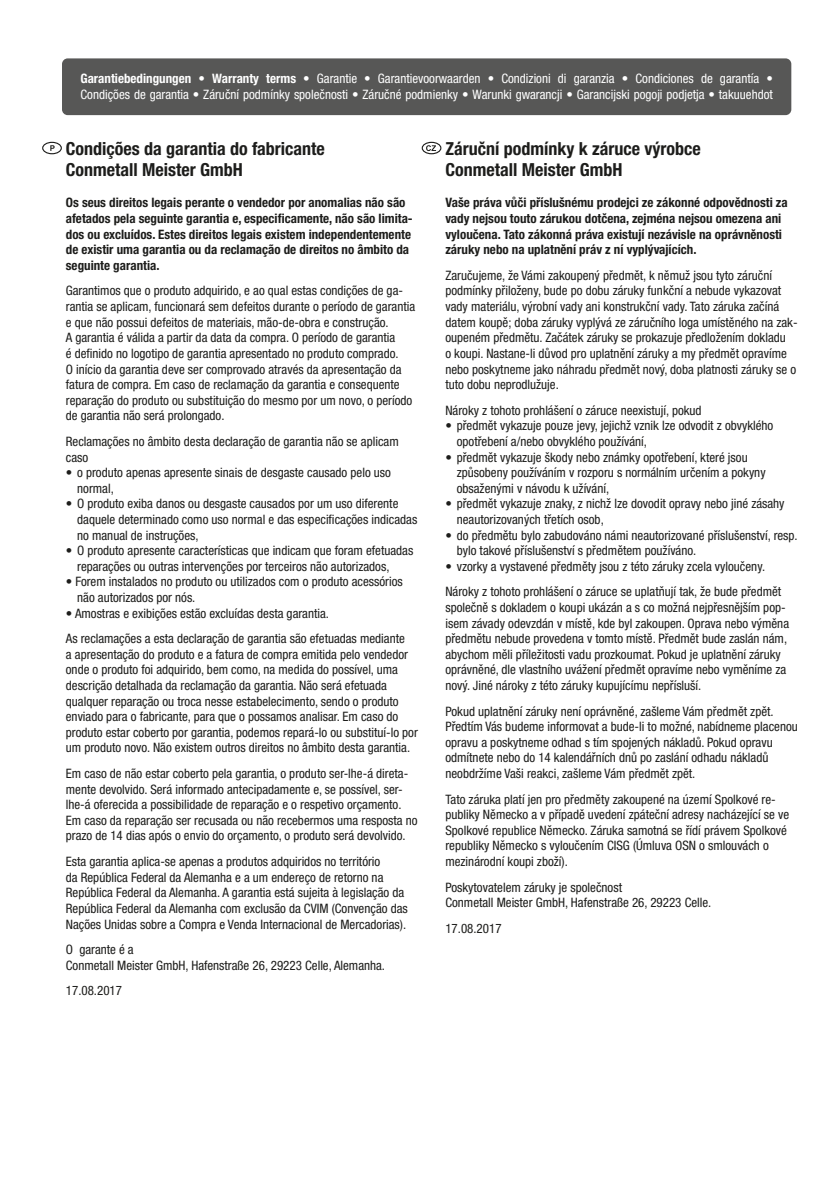
<style>
.page{position:relative;width:840px;height:1191px;background:#fff}
.page>*{position:absolute;margin:0;border:0;box-sizing:border-box;transform-origin:0 0}
.t1{font:700 condensed 18px/21.6px "Helvetica Neue LT Pro";color:#1d1d1b}
.t2{font:condensed 13px/15.6px "Helvetica Neue LT Pro";color:#1d1d1b}
.t3{font:700 condensed 13px/15.6px "Helvetica Neue LT Pro";color:#1d1d1b}
.t4{font:condensed 13px/15.6px "Helvetica Neue LT Pro";color:#fff}
.s1{font-weight:700}
</style>
<div class="page">
<div style="left:62px;top:58px;width:728px;height:57px;background:#575756;border-radius:6px"></div>
<div style="left:42px;top:142px;width:20px;height:12px;border:1px solid #1d1d1b;border-radius:50%"></div>
<svg style="left:50px;top:145px;width:5px;height:6px"></svg>
<div style="left:421px;top:142px;width:20px;height:12px;border:1px solid #1d1d1b;border-radius:50%"></div>
<svg style="left:426px;top:145px;width:10px;height:6px"></svg>
<p class="t4" style="left:80px;top:71px;width:693px"><span class="s1">Garantiebedingungen • Warranty terms •</span> Garantie <span class="s1">•</span> Garantievoorwaarden <span class="s1">•</span> Condizioni di garanzia <span class="s1">•</span> Condiciones de garantía <span class="s1">•<br></span>Condições de garantia <span class="s1">•</span> Záruční podmínky společnosti <span class="s1">•</span> Záručné podmienky <span class="s1">•</span> Warunki gwarancji <span class="s1">•</span> Garancijski pogoji podjetja <span class="s1">•</span> takuuehdot</p>
<h1 class="t1" style="left:66px;top:137px;width:260px">Condições da garantia do fabricante<br>Conmetall Meister GmbH</h1>
<p class="t3" style="left:66px;top:195px;width:348px">Os seus direitos legais perante o vendedor por anomalias não são afetados pela seguinte garantia e, especificamente, não são limita&shy;dos ou excluídos. Estes direitos legais existem independentemente de existir uma garantia ou da reclamação de direitos no âmbito da seguinte garantia.</p>
<p class="t2" style="left:66px;top:283px;width:350px">Garantimos que o produto adquirido, e ao qual estas condições de ga&shy;rantia se aplicam, funcionará sem defeitos durante o período de garantia e que não possui defeitos de materiais, mão-de-obra e construção.<br>A garantia é válida a partir da data da compra. O período de garantia<br>é definido no logotipo de garantia apresentado no produto comprado.<br>O início da garantia deve ser comprovado através da apresentação da fatura de compra. Em caso de reclamação da garantia e consequente reparação do produto ou substituição do mesmo por um novo, o período de garantia não será prolongado.</p>
<p class="t2" style="left:66px;top:433px;width:334px">Reclamações no âmbito desta declaração de garantia não se aplicam caso</p>
<p class="t2" style="left:77px;top:464px;width:315px;text-indent:-11px">• o produto apenas apresente sinais de desgaste causado pelo uso normal,</p>
<p class="t2" style="left:77px;top:496px;width:341px;text-indent:-11px">• O produto exiba danos ou desgaste causados por um uso diferente daquele determinado como uso normal e das especificações indicadas no manual de instruções,</p>
<p class="t2" style="left:77px;top:542px;width:337px;text-indent:-11px">• O produto apresente características que indicam que foram efetuadas reparações ou outras intervenções por terceiros não autorizados,</p>
<p class="t2" style="left:77px;top:574px;width:327px;text-indent:-11px">• Forem instalados no produto ou utilizados com o produto acessórios não autorizados por nós.</p>
<p class="t2" style="left:66px;top:600px;width:340px;line-height:25.6px">• Amostras e exibições estão excluídas desta garantia.<br>As reclamações a esta declaração de garantia são efetuadas mediante</p>
<p class="t2" style="left:66px;top:646px;width:353px">a apresentação do produto e a fatura de compra emitida pelo vendedor onde o produto foi adquirido, bem como, na medida do possível, uma descrição detalhada da reclamação da garantia. Não será efetuada qualquer reparação ou troca nesse estabelecimento, sendo o produto enviado para o fabricante, para que o possamos analisar. Em caso do produto estar coberto por garantia, podemos repará-lo ou substituí-lo por um produto novo. Não existem outros direitos no âmbito desta garantia.</p>
<p class="t2" style="left:66px;top:765px;width:353px">Em caso de não estar coberto pela garantia, o produto ser-lhe-á direta&shy;mente devolvido. Será informado antecipadamente e, se possível, ser&shy;lhe-á oferecida a possibilidade de reparação e o respetivo orçamento.<br>Em caso da reparação ser recusada ou não recebermos uma resposta no prazo de 14 dias após o envio do orçamento, o produto será devolvido.</p>
<p class="t2" style="left:66px;top:853px;width:343px">Esta garantia aplica-se apenas a produtos adquiridos no território<br>da República Federal da Alemanha e a um endereço de retorno na República Federal da Alemanha. A garantia está sujeita à legislação da República Federal da Alemanha com exclusão da CVIM (Convenção das Nações Unidas sobre a Compra e Venda Internacional de Mercadorias).</p>
<p class="t2" style="left:66px;top:941px;width:320px">O garante é a<br>Conmetall Meister GmbH, Hafenstraße 26, 29223 Celle, Alemanha.</p>
<p class="t2" style="left:66px;top:982px;width:58px">17.08.2017</p>
<h1 class="t1" style="left:445px;top:137px;width:257px">Záruční podmínky k záruce výrobce<br>Conmetall Meister GmbH</h1>
<p class="t3" style="left:445px;top:195px;width:343px">Vaše práva vůči příslušnému prodejci ze zákonné odpovědnosti za vady nejsou touto zárukou dotčena, zejména nejsou omezena ani vyloučena. Tato zákonná práva existují nezávisle na oprávněnosti záruky nebo na uplatnění práv z ní vyplývajících.</p>
<p class="t2" style="left:445px;top:267px;width:353px">Zaručujeme, že Vámi zakoupený předmět, k němuž jsou tyto záruční podmínky přiloženy, bude po dobu záruky funkční a nebude vykazovat vady materiálu, výrobní vady ani konstrukční vady. Tato záruka začíná datem koupě; doba záruky vyplývá ze záručního loga umístěného na zak&shy;oupeném předmětu. Začátek záruky se prokazuje předložením dokladu<br>o koupi. Nastane-li důvod pro uplatnění záruky a my předmět opravíme nebo poskytneme jako náhradu předmět nový, doba platnosti záruky se o tuto dobu neprodlužuje.</p>
<p class="t2" style="left:445px;top:402px;width:257px">Nároky z tohoto prohlášení o záruce neexistují, pokud</p>
<p class="t2" style="left:456px;top:418px;width:318px;text-indent:-11px">• předmět vykazuje pouze jevy, jejichž vznik lze odvodit z obvyklého opotřebení a/nebo obvyklého používání,</p>
<p class="t2" style="left:456px;top:449px;width:310px;text-indent:-11px">• předmět vykazuje škody nebo známky opotřebení, které jsou způsobeny používáním v rozporu s normálním určením a pokyny obsaženými v návodu k užívání,</p>
<p class="t2" style="left:456px;top:496px;width:329px;text-indent:-11px">• předmět vykazuje znaky, z nichž lze dovodit opravy nebo jiné zásahy neautorizovaných třetích osob,</p>
<p class="t2" style="left:456px;top:527px;width:342px;text-indent:-11px">• do předmětu bylo zabudováno námi neautorizované příslušenství, resp. bylo takové příslušenství s předmětem používáno.</p>
<p class="t2" style="left:445px;top:553px;width:337px;line-height:25.6px">• vzorky a vystavené předměty jsou z této záruky zcela vyloučeny.<br>Nároky z tohoto prohlášení o záruce se uplatňují tak, že bude předmět</p>
<p class="t2" style="left:445px;top:599px;width:345px">společně s dokladem o koupi ukázán a s co možná nejpřesnějším pop&shy;isem závady odevzdán v místě, kde byl zakoupen. Oprava nebo výměna předmětu nebude provedena v tomto místě. Předmět bude zaslán nám, abychom měli příležitosti vadu prozkoumat. Pokud je uplatnění záruky oprávněné, dle vlastního uvážení předmět opravíme nebo vyměníme za nový. Jiné nároky z této záruky kupujícímu nepřísluší.</p>
<p class="t2" style="left:445px;top:703px;width:354px">Pokud uplatnění záruky není oprávněné, zašleme Vám předmět zpět.<br>Předtím Vás budeme informovat a bude-li to možné, nabídneme placenou opravu a poskytneme odhad s tím spojených nákladů. Pokud opravu odmítnete nebo do 14 kalendářních dnů po zaslání odhadu nákladů neobdržíme Vaši reakci, zašleme Vám předmět zpět.</p>
<p class="t2" style="left:445px;top:791px;width:345px">Tato záruka platí jen pro předměty zakoupené na území Spolkové re&shy;publiky Německo a v případě uvedení zpáteční adresy nacházející se ve Spolkové republice Německo. Záruka samotná se řídí právem Spolkové republiky Německo s vyloučením CISG (Úmluva OSN o smlouvách o mezinárodní koupi zboží).</p>
<p class="t2" style="left:445px;top:879px;width:267px">Poskytovatelem záruky je společnost<br>Conmetall Meister GmbH, Hafenstraße 26, 29223 Celle.</p>
<p class="t2" style="left:445px;top:920px;width:58px">17.08.2017</p>
</div>
